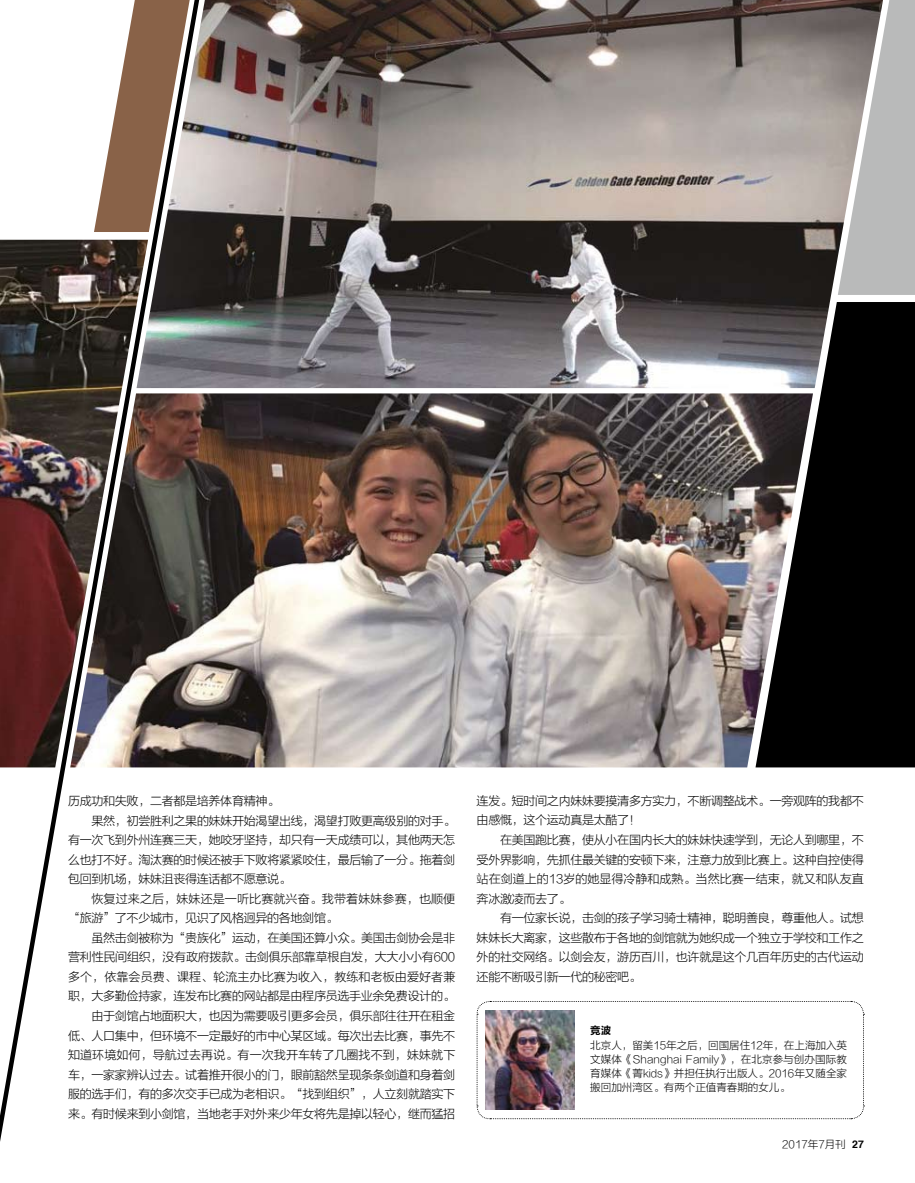
<style>
.page{position:relative;width:915px;height:1183px;background:#fff}
.page>*{position:absolute;margin:0;border:0;box-sizing:border-box;transform-origin:0 0}
.t1{font:12px/19.5px "FZLTXHK GBK1 0";letter-spacing:-.025em;color:#000;text-align:justify}
.t2{font:12px "FZLTXHK GBK1 0";letter-spacing:.01em;color:#000}
.t3{font:10.5px/14.2px "FZLTXHK GBK1 0";letter-spacing:.005em;color:#000;text-align:justify}
.t4{font:10.5px "FZLTCHK GBK1 0";color:#000}
.s1{font-family:"Helvetica";font-weight:700}
</style>
<div class="page">
<svg style="left:476px;top:1001px;width:388px;height:118px"></svg>
<img style="left:485px;top:1010px;width:89px;height:98px">
<img style="left:210px;top:0;width:627px;height:388px">
<img style="left:210px;top:393px;width:545px;height:374px">
<svg style="left:0;top:0;width:210px;height:1142px"></svg>
<svg style="left:755px;top:302px;width:159px;height:465px;background:#232222"></svg>
<svg style="left:837px;top:0;width:77px;height:295px;background:#b1afae"></svg>
<svg style="left:94px;top:0;width:96px;height:232px"></svg>
<p class="t1" style="left:68px;top:791px;width:212px">历成功和失败，二者都是培养体育精神。</p>
<p class="t1" style="left:91px;top:810px;width:365px">果然，初尝胜利之果的妹妹开始渴望出线，渴望打败更高级别的对手。</p>
<p class="t1" style="left:68px;top:830px;width:388px">有一次飞到外州连赛三天，她咬牙坚持，却只有一天成绩可以，其他两天怎</p>
<p class="t1" style="left:68px;top:849px;width:388px">么也打不好。淘汰赛的时候还被手下败将紧紧咬住，最后输了一分。拖着剑</p>
<p class="t1" style="left:68px;top:869px;width:224px">包回到机场，妹妹沮丧得连话都不愿意说。</p>
<p class="t2" style="left:91px;top:891px;width:365px">恢复过来之后，妹妹还是一听比赛就兴奋。我带着妹妹参赛，也顺便</p>
<p class="t1" style="left:68px;top:908px;width:271px">“旅游”了不少城市，见识了风格迥异的各地剑馆。</p>
<p class="t1" style="left:91px;top:928px;width:365px">虽然击剑被称为“贵族化”运动，在美国还算小众。美国击剑协会是非</p>
<p class="t1" style="left:68px;top:947px;width:388px">营利性民间组织，没有政府拨款。击剑俱乐部靠草根自发，大大小小有600</p>
<p class="t2" style="left:68px;top:969px;width:388px">多个，依靠会员费、课程、轮流主办比赛为收入，教练和老板由爱好者兼</p>
<p class="t1" style="left:68px;top:986px;width:388px">职，大多勤俭持家，连发布比赛的网站都是由程序员选手业余免费设计的。</p>
<p class="t1" style="left:91px;top:1006px;width:365px">由于剑馆占地面积大，也因为需要吸引更多会员，俱乐部往往开在租金</p>
<p class="t1" style="left:68px;top:1025px;width:388px">低、人口集中，但环境不一定最好的市中心某区域。每次出去比赛，事先不</p>
<p class="t2" style="left:68px;top:1047px;width:388px">知道环境如何，导航过去再说。有一次我开车转了几圈找不到，妹妹就下</p>
<p class="t1" style="left:68px;top:1064px;width:388px">车，一家家辨认过去。试着推开很小的门，眼前豁然呈现条条剑道和身着剑</p>
<p class="t1" style="left:68px;top:1084px;width:388px">服的选手们，有的多次交手已成为老相识。“找到组织”，人立刻就踏实下</p>
<p class="t1" style="left:68px;top:1103px;width:388px">来。有时候来到小剑馆，当地老手对外来少年女将先是掉以轻心，继而猛招</p>
<p class="t1" style="left:476px;top:791px;width:388px">连发。短时间之内妹妹要摸清多方实力，不断调整战术。一旁观阵的我都不由感慨，这个运动真是太酷了！</p>
<p class="t1" style="left:476px;top:830px;width:388px;text-indent:23px">在美国跑比赛，使从小在国内长大的妹妹快速学到，无论人到哪里，不受外界影响，先抓住最关键的安顿下来，注意力放到比赛上。这种自控使得站在剑道上的13岁的她显得冷静和成熟。当然比赛一结束，就又和队友直奔冰激凌而去了。</p>
<p class="t1" style="left:476px;top:908px;width:388px;text-indent:23px">有一位家长说，击剑的孩子学习骑士精神，聪明善良，尊重他人。试想妹妹长大离家，这些散布于各地的剑馆就为她织成一个独立于学校和工作之外的社交网络。以剑会友，游历百川，也许就是这个几百年历史的古代运动还能不断吸引新一代的秘密吧。</p>
<p class="t4" style="left:590px;top:1024px;width:22px">竞波</p>
<p class="t3" style="left:590px;top:1037px;width:258px">北京人，留美15年之后，回国居住12年，在上海加入英文媒体《Shanghai Family》，在北京参与创办国际教育媒体《菁kids》并担任执行出版人。2016年又随全家搬回加州湾区。有两个正值青春期的女儿。</p>
<p class="t3" style="left:782px;top:1136px;width:83px">2017年7月刊 <span class="s1">27</span></p>
</div>
